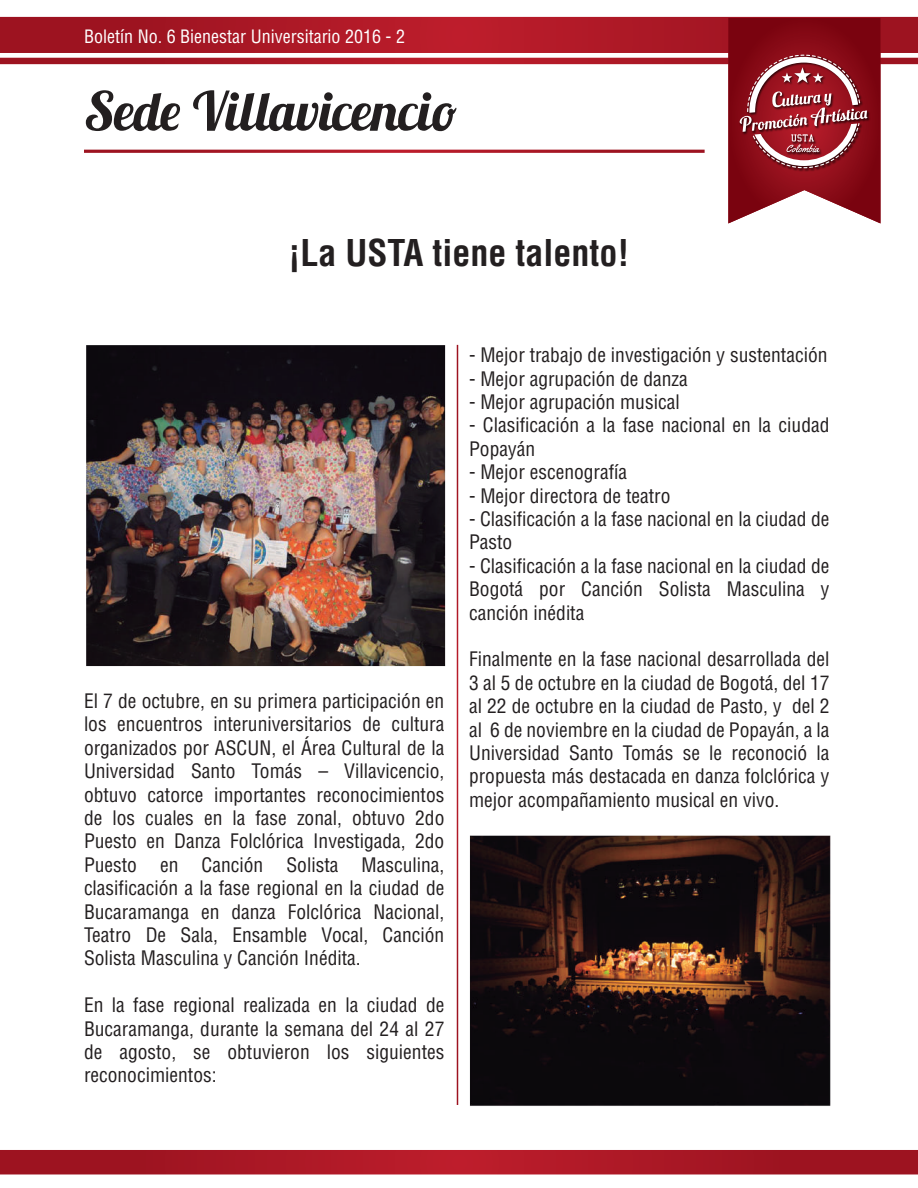
<style>
.page{position:relative;width:918px;height:1188px;background:#fff}
.page>*{position:absolute;margin:0;border:0;box-sizing:border-box;transform-origin:0 0}
.t1{font:54px "Lobster 1.3";color:#231f20}
.t2{font:700 condensed 36px "Helvetica";color:#231f20}
.t3{font:condensed 19.5px/23.4px "Helvetica";color:#231f20;text-align:justify}
.t4{font:condensed 18px "Helvetica";color:#fff}
</style>
<div class="page">
<img style="left:0;top:16px;width:844px;height:1159px">
<svg style="left:0;top:1150px;width:918px;height:24px;background:#a81624"></svg>
<svg style="left:0;top:17px;width:918px;height:206px"></svg>
<svg style="left:457px;top:345px;width:1px;height:760px"></svg>
<p class="t4" style="left:84px;top:25px;width:322px">Boletín No. 6 Bienestar Universitario 2016 - 2</p>
<h1 class="t1" style="left:84px;top:77px;width:374px">Sede Villavicencio</h1>
<h2 class="t2" style="left:288px;top:231px;width:343px">¡La USTA tiene talento!</h2>
<p class="t3" style="left:84px;top:689px;width:362px">El 7 de octubre, en su primera participación en los encuentros interuniversitarios de cultura organizados por ASCUN, el Área Cultural de la Universidad Santo Tomás – Villavicencio, obtuvo catorce importantes reconocimientos de los cuales en la fase zonal, obtuvo 2do Puesto en Danza Folclórica Investigada, 2do Puesto en Canción Solista Masculina, clasificación a la fase regional en la ciudad de Bucaramanga en danza Folclórica Nacional, Teatro De Sala, Ensamble Vocal, Canción Solista Masculina y Canción Inédita.</p>
<p class="t3" style="left:84px;top:993px;width:362px">En la fase regional realizada en la ciudad de Bucaramanga, durante la semana del 24 al 27 de agosto, se obtuvieron los siguientes reconocimientos:</p>
<p class="t3" style="left:469px;top:343px;width:360px">- Mejor trabajo de investigación y sustentación</p>
<p class="t3" style="left:469px;top:367px;width:220px">- Mejor agrupación de danza</p>
<p class="t3" style="left:469px;top:390px;width:212px">- Mejor agrupación musical</p>
<p class="t3" style="left:469px;top:414px;width:362px">- Clasificación a la fase nacional en la ciudad<br>Popayán</p>
<p class="t3" style="left:469px;top:460px;width:160px">- Mejor escenografía</p>
<p class="t3" style="left:469px;top:484px;width:203px">- Mejor directora de teatro</p>
<p class="t3" style="left:469px;top:507px;width:362px">- Clasificación a la fase nacional en la ciudad de<br>Pasto</p>
<p class="t3" style="left:469px;top:554px;width:362px">- Clasificación a la fase nacional en la ciudad de Bogotá por Canción Solista Masculina y canción inédita</p>
<p class="t3" style="left:469px;top:648px;width:362px">Finalmente en la fase nacional desarrollada del 3 al 5 de octubre en la ciudad de Bogotá, del 17 al 22 de octubre en la ciudad de Pasto, y del 2 al 6 de noviembre en la ciudad de Popayán, a la Universidad Santo Tomás se le reconoció la propuesta más destacada en danza folclórica y mejor acompañamiento musical en vivo.</p>
</div>
